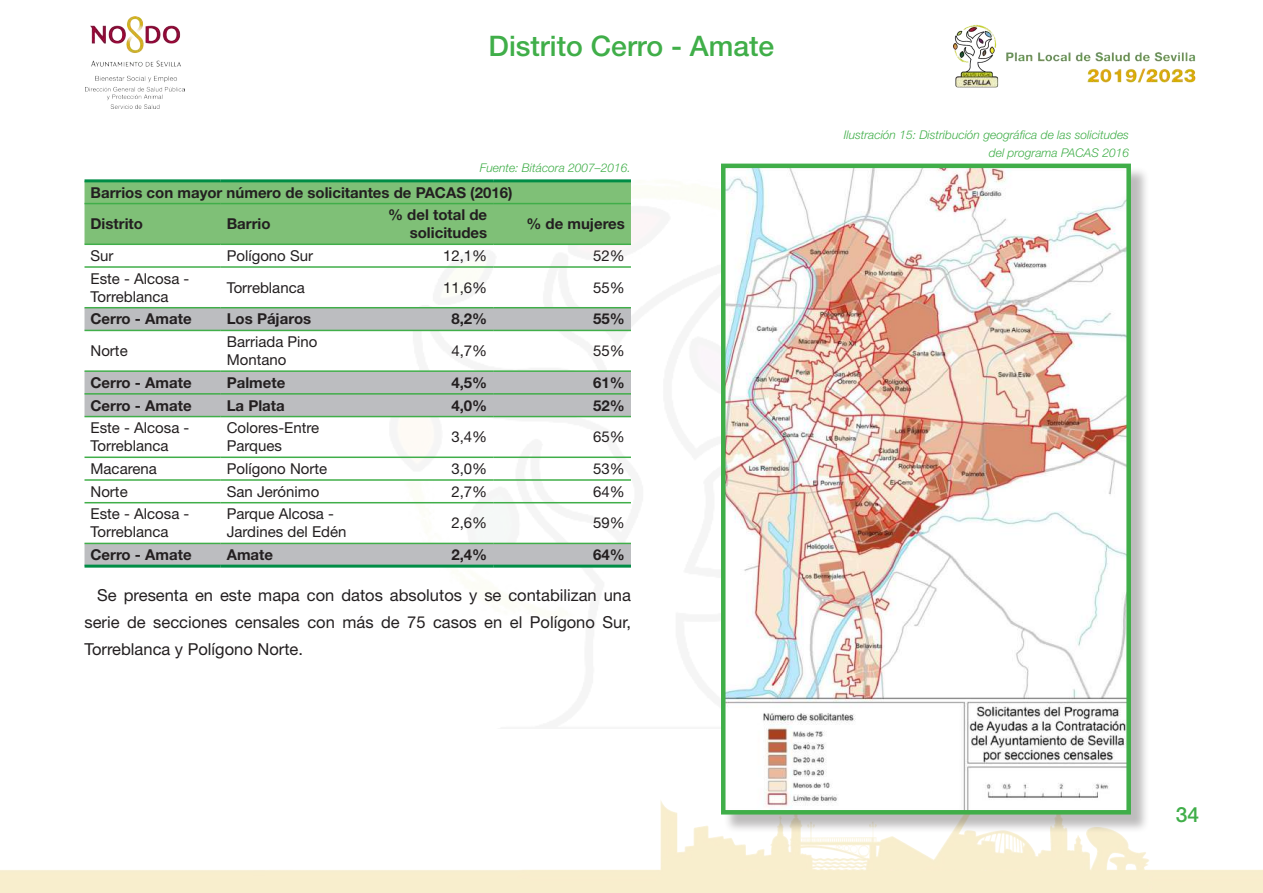
<style>
.page{position:relative;width:1263px;height:893px;background:#fff}
.page>*{position:absolute;margin:0;border:0;box-sizing:border-box;transform-origin:0 0}
.t1{font:500 28.35px "Helvetica Neue LT Std";color:#40ae49}
.t2{font:500 21px "Helvetica Neue LT Std";color:#40ae49}
.t3{font:16.5px/27px "Helvetica Neue LT Std";color:#231f20;text-align:justify}
.t4{font:15px/18px "Helvetica Neue LT Std";color:#231f20}
.t5{font:700 15px/31.7px "Helvetica Neue LT Std";color:#231f20}
.t6{font:italic 300 12px/18px "Helvetica Neue LT Std";color:#40ae49;text-align:right}
</style>
<div class="page">
<img style="left:0;top:800px;width:1263px;height:93px">
<div style="left:722px;top:871px;width:424px;height:22px;background:#f8eecd"></div>
<img style="left:953px;top:24px;width:243px;height:64px">
<img style="left:85px;top:16px;width:100px;height:92px">
<div style="left:85px;top:182px;width:546px;height:62px;background:#7fc077"></div>
<svg style="left:85px;top:308px;width:546px;height:257px"></svg>
<hr style="left:85px;top:179px;width:136px;height:3px;background:#008d46">
<hr style="left:221px;top:179px;width:136px;height:3px;background:#008d46">
<hr style="left:357px;top:179px;width:136px;height:3px;background:#008d46">
<hr style="left:493px;top:179px;width:138px;height:3px;background:#008d46">
<hr style="left:85px;top:203px;width:136px;height:1px;background:#40ae49">
<hr style="left:221px;top:203px;width:136px;height:1px;background:#40ae49">
<hr style="left:357px;top:203px;width:136px;height:1px;background:#40ae49">
<hr style="left:493px;top:203px;width:138px;height:1px;background:#40ae49">
<hr style="left:85px;top:244px;width:136px;height:1px;background:#40ae49">
<hr style="left:221px;top:244px;width:136px;height:1px;background:#40ae49">
<hr style="left:357px;top:244px;width:136px;height:1px;background:#40ae49">
<hr style="left:493px;top:244px;width:138px;height:1px;background:#40ae49">
<hr style="left:85px;top:266px;width:136px;height:2px;background:#40ae49">
<hr style="left:221px;top:266px;width:136px;height:2px;background:#40ae49">
<hr style="left:357px;top:266px;width:136px;height:2px;background:#40ae49">
<hr style="left:493px;top:266px;width:138px;height:2px;background:#40ae49">
<hr style="left:85px;top:307px;width:136px;height:1px;background:#40ae49">
<hr style="left:221px;top:307px;width:136px;height:1px;background:#40ae49">
<hr style="left:357px;top:307px;width:136px;height:1px;background:#40ae49">
<hr style="left:493px;top:307px;width:138px;height:1px;background:#40ae49">
<hr style="left:85px;top:330px;width:136px;height:1px;background:#40ae49">
<hr style="left:221px;top:330px;width:136px;height:1px;background:#40ae49">
<hr style="left:357px;top:330px;width:136px;height:1px;background:#40ae49">
<hr style="left:493px;top:330px;width:138px;height:1px;background:#40ae49">
<hr style="left:85px;top:370px;width:136px;height:2px;background:#40ae49">
<hr style="left:221px;top:370px;width:136px;height:2px;background:#40ae49">
<hr style="left:357px;top:370px;width:136px;height:2px;background:#40ae49">
<hr style="left:493px;top:370px;width:138px;height:2px;background:#40ae49">
<hr style="left:85px;top:393px;width:136px;height:2px;background:#40ae49">
<hr style="left:221px;top:393px;width:136px;height:2px;background:#40ae49">
<hr style="left:357px;top:393px;width:136px;height:2px;background:#40ae49">
<hr style="left:493px;top:393px;width:138px;height:2px;background:#40ae49">
<hr style="left:85px;top:416px;width:136px;height:1px;background:#40ae49">
<hr style="left:221px;top:416px;width:136px;height:1px;background:#40ae49">
<hr style="left:357px;top:416px;width:136px;height:1px;background:#40ae49">
<hr style="left:493px;top:416px;width:138px;height:1px;background:#40ae49">
<hr style="left:85px;top:456px;width:136px;height:2px;background:#40ae49">
<hr style="left:221px;top:456px;width:136px;height:2px;background:#40ae49">
<hr style="left:357px;top:456px;width:136px;height:2px;background:#40ae49">
<hr style="left:493px;top:456px;width:138px;height:2px;background:#40ae49">
<hr style="left:85px;top:479px;width:136px;height:2px;background:#40ae49">
<hr style="left:221px;top:479px;width:136px;height:2px;background:#40ae49">
<hr style="left:357px;top:479px;width:136px;height:2px;background:#40ae49">
<hr style="left:493px;top:479px;width:138px;height:2px;background:#40ae49">
<hr style="left:85px;top:502px;width:136px;height:1px;background:#40ae49">
<hr style="left:221px;top:502px;width:136px;height:1px;background:#40ae49">
<hr style="left:357px;top:502px;width:136px;height:1px;background:#40ae49">
<hr style="left:493px;top:502px;width:138px;height:1px;background:#40ae49">
<hr style="left:85px;top:543px;width:136px;height:1px;background:#40ae49">
<hr style="left:221px;top:543px;width:136px;height:1px;background:#40ae49">
<hr style="left:357px;top:543px;width:136px;height:1px;background:#40ae49">
<hr style="left:493px;top:543px;width:138px;height:1px;background:#40ae49">
<hr style="left:85px;top:565px;width:136px;height:3px;background:#008d46">
<hr style="left:221px;top:565px;width:136px;height:3px;background:#008d46">
<hr style="left:357px;top:565px;width:136px;height:3px;background:#008d46">
<hr style="left:493px;top:565px;width:138px;height:3px;background:#008d46">
<div style="left:723px;top:166px;width:426px;height:667px;background:#231f20;opacity:.3"></div>
<img style="left:726px;top:169px;width:400px;height:640px">
<div style="left:721px;top:164px;width:410px;height:650px;border:4px solid #40ae49"></div>
<h1 class="t1" style="left:489px;top:29px;width:287px">Distrito Cerro - Amate</h1>
<p class="t6" style="left:480px;top:159px;width:152px">Fuente: Bitácora 2007–2016.</p>
<p class="t5" style="left:91px;top:176px;width:423px">Barrios con mayor número de solicitantes de PACAS (2016)<br>Distrito</p>
<p class="t5" style="left:227px;top:208px;width:45px">Barrio</p>
<p class="t5" style="left:388px;top:206px;width:101px;line-height:18px;text-align:right">% del total de solicitudes</p>
<p class="t5" style="left:526px;top:208px;width:100px">% de mujeres</p>
<p class="t4" style="left:91px;top:246px;width:25px">Sur</p>
<p class="t4" style="left:227px;top:246px;width:88px">Polígono Sur</p>
<p class="t4" style="left:443px;top:246px;width:46px">12,1%</p>
<p class="t4" style="left:593px;top:246px;width:33px">52%</p>
<p class="t4" style="left:91px;top:269px;width:100px">Este - Alcosa -<br>Torreblanca</p>
<p class="t4" style="left:227px;top:278px;width:80px">Torreblanca</p>
<p class="t4" style="left:443px;top:278px;width:46px">11,6%</p>
<p class="t4" style="left:593px;top:278px;width:33px">55%</p>
<p class="t5" style="left:91px;top:303px;width:103px">Cerro - Amate</p>
<p class="t5" style="left:227px;top:303px;width:86px">Los Pájaros</p>
<p class="t5" style="left:451px;top:303px;width:37px">8,2%</p>
<p class="t5" style="left:593px;top:303px;width:33px">55%</p>
<p class="t4" style="left:91px;top:342px;width:39px">Norte</p>
<p class="t4" style="left:227px;top:333px;width:92px">Barriada Pino<br>Montano</p>
<p class="t4" style="left:451px;top:342px;width:37px">4,7%</p>
<p class="t4" style="left:593px;top:342px;width:33px">55%</p>
<p class="t5" style="left:91px;top:366px;width:103px">Cerro - Amate</p>
<p class="t5" style="left:227px;top:366px;width:60px">Palmete</p>
<p class="t5" style="left:451px;top:366px;width:37px">4,5%</p>
<p class="t5" style="left:593px;top:366px;width:33px">61%</p>
<p class="t5" style="left:91px;top:389px;width:103px">Cerro - Amate</p>
<p class="t5" style="left:227px;top:389px;width:60px">La Plata</p>
<p class="t5" style="left:451px;top:389px;width:37px">4,0%</p>
<p class="t5" style="left:593px;top:389px;width:33px">52%</p>
<p class="t4" style="left:91px;top:419px;width:100px">Este - Alcosa -<br>Torreblanca</p>
<p class="t4" style="left:227px;top:419px;width:94px">Colores-Entre<br>Parques</p>
<p class="t4" style="left:451px;top:428px;width:37px">3,4%</p>
<p class="t4" style="left:593px;top:428px;width:33px">65%</p>
<p class="t4" style="left:91px;top:459px;width:68px">Macarena</p>
<p class="t4" style="left:227px;top:459px;width:102px">Polígono Norte</p>
<p class="t4" style="left:451px;top:459px;width:37px">3,0%</p>
<p class="t4" style="left:593px;top:459px;width:33px">53%</p>
<p class="t4" style="left:91px;top:482px;width:39px">Norte</p>
<p class="t4" style="left:227px;top:482px;width:94px">San Jerónimo</p>
<p class="t4" style="left:451px;top:482px;width:37px">2,7%</p>
<p class="t4" style="left:593px;top:482px;width:33px">64%</p>
<p class="t4" style="left:91px;top:505px;width:100px">Este - Alcosa -<br>Torreblanca</p>
<p class="t4" style="left:227px;top:505px;width:121px">Parque Alcosa -<br>Jardines del Edén</p>
<p class="t4" style="left:451px;top:514px;width:37px">2,6%</p>
<p class="t4" style="left:593px;top:514px;width:33px">59%</p>
<p class="t5" style="left:91px;top:539px;width:103px">Cerro - Amate</p>
<p class="t5" style="left:227px;top:539px;width:48px">Amate</p>
<p class="t5" style="left:451px;top:539px;width:37px">2,4%</p>
<p class="t5" style="left:593px;top:539px;width:33px">64%</p>
<p class="t3" style="left:85px;top:582px;width:548px;text-indent:13px">Se presenta en este mapa con datos absolutos y se contabilizan una serie de secciones censales con más de 75 casos en el Polígono Sur, Torreblanca y Polígono Norte.</p>
<p class="t6" style="left:844px;top:125px;width:287px">Ilustración 15: Distribución geográfica de las solicitudes del programa PACAS 2016</p>
<h2 class="t2" style="left:1176px;top:802px;width:25px">34</h2>
</div>
